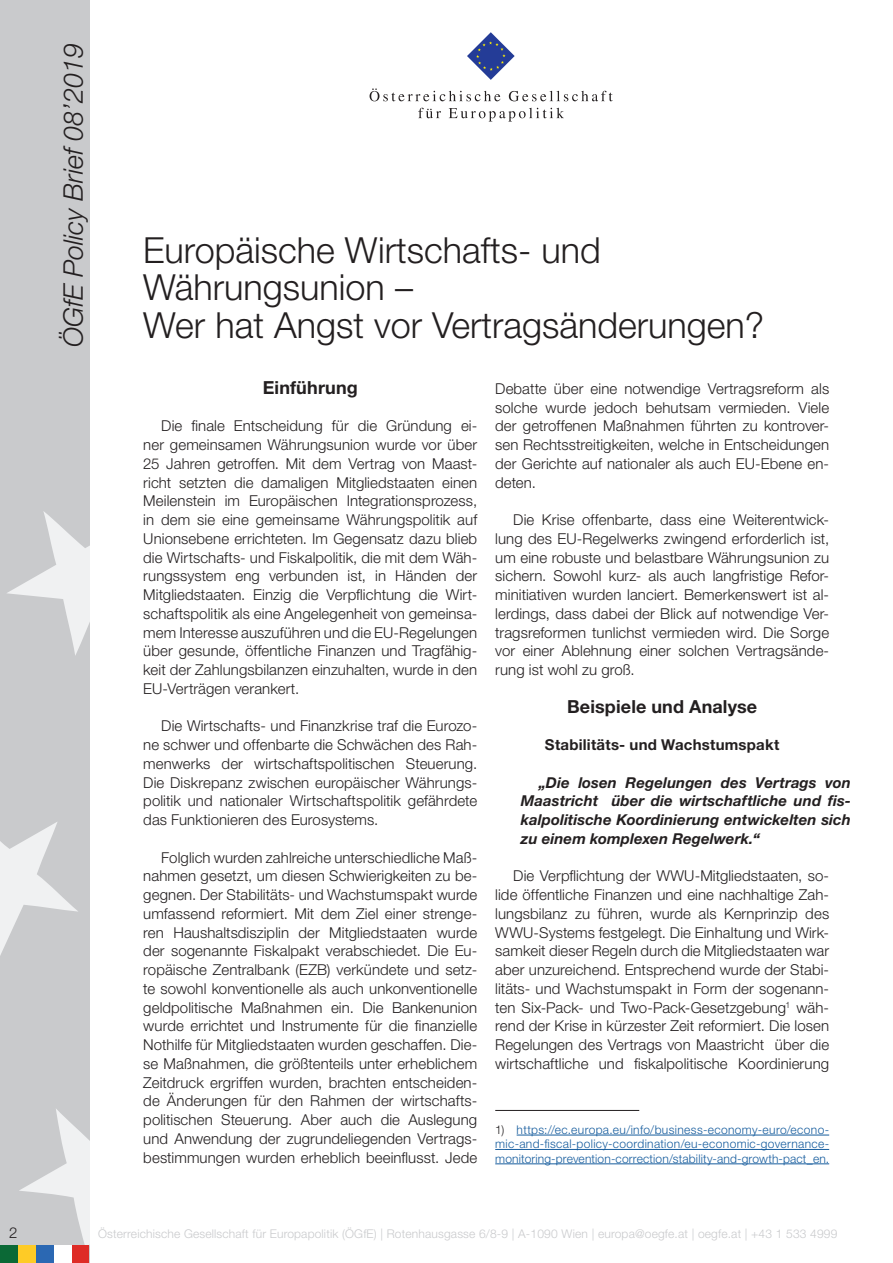
<style>
.page{position:relative;width:893px;height:1263px;background:#fff}
.page>*{position:absolute;margin:0;border:0;box-sizing:border-box;transform-origin:0 0}
.t1{font:300 36px/37.5px "Helvetica Neue LT Std";color:#231f20}
.t2{font:italic 300 27px "Helvetica Neue LT Std";color:#231f20}
.Zwischenüberschrift{font:700 18px "Helvetica Neue LT Std";letter-spacing:.01em;color:#231f20}
.Standard_Paragraph{font:300 15px/18.8px "Helvetica Neue LT Std";letter-spacing:.005em;color:#231f20;text-align:justify}
.Standard_Paragraph-2{font:italic 700 15px/18.8px "Helvetica Neue LT Std";letter-spacing:.005em;color:#231f20;text-align:justify}
.Zwischenüberschrift-2{font:700 15px "Helvetica Neue LT Std";letter-spacing:.015em;color:#231f20}
.Footnotes{font:300 12px/14.4px "Helvetica Neue LT Std";letter-spacing:.015em;color:#175d9e;text-align:justify}
.t3{font:300 12px "Helvetica Neue LT Std";letter-spacing:.015em;color:#c9cacc}
.s1{color:#231f20}
</style>
<div class="page">
<div style="left:0;top:0;width:89px;height:1263px;background:#c9cacc"></div>
<svg style="left:19px;top:1109px;width:70px;height:136px"></svg>
<svg style="left:0;top:822px;width:78px;height:134px"></svg>
<svg style="left:7px;top:511px;width:82px;height:144px"></svg>
<div style="left:18px;top:1245px;width:18px;height:18px;background:#fecb26"></div>
<div style="left:36px;top:1245px;width:18px;height:18px;background:#2b68b3"></div>
<div style="left:71px;top:1245px;width:18px;height:18px;background:#de2b26"></div>
<div style="left:0;top:1245px;width:18px;height:18px;background:#0b6936"></div>
<div style="left:54px;top:1245px;width:17px;height:18px;background:#fff"></div>
<svg style="left:467px;top:32px;width:48px;height:48px"></svg>
<svg style="left:370px;top:88px;width:130px;height:13px"></svg>
<svg style="left:509px;top:91px;width:104px;height:10px"></svg>
<svg style="left:418px;top:108px;width:23px;height:10px"></svg>
<svg style="left:449px;top:108px;width:115px;height:14px"></svg>
<hr style="left:495px;top:1110px;width:144px;height:1px;background:#231f20">
<hr style="left:517px;top:1135px;width:312px;height:1px;background:#175d9e">
<hr style="left:495px;top:1149px;width:334px;height:1px;background:#175d9e">
<hr style="left:495px;top:1163px;width:334px;height:1px;background:#175d9e">
<h2 class="t2" style="left:57px;top:347px;width:305px;rotate:-90deg">ÖGfE Policy Brief 08’2019</h2>
<p class="t1" style="left:143px;top:230px;width:622px">Europäische Wirtschafts- und<br>Währungsunion –<br>Wer hat Angst vor Vertragsänderungen?</p>
<p class="Zwischenüberschrift" style="left:263px;top:376px;width:96px">Einführung</p>
<p class="Standard_Paragraph" style="left:143px;top:416px;width:335px;text-indent:18px">Die finale Entscheidung für die Gründung ei&shy;ner gemeinsamen Währungsunion wurde vor über 25 Jahren getroffen. Mit dem Vertrag von Maast&shy;richt setzten die damaligen Mitgliedstaaten einen Meilenstein im Europäischen Integrationsprozess, in dem sie eine gemeinsame Währungspolitik auf Unionsebene errichteten. Im Gegensatz dazu blieb die Wirtschafts- und Fiskalpolitik, die mit dem Wäh&shy;rungssystem eng verbunden ist, in Händen der Mitgliedstaaten. Einzig die Verpflichtung die Wirt&shy;schaftspolitik als eine Angelegenheit von gemeinsa&shy;mem Interesse auszuführen und die EU-Regelungen über gesunde, öffentliche Finanzen und Tragfähig&shy;keit der Zahlungsbilanzen einzuhalten, wurde in den EU-Verträgen verankert.</p>
<p class="Standard_Paragraph" style="left:143px;top:716px;width:335px;text-indent:18px">Die Wirtschafts- und Finanzkrise traf die Eurozo&shy;ne schwer und offenbarte die Schwächen des Rah&shy;menwerks der wirtschaftspolitischen Steuerung.<br>Die Diskrepanz zwischen europäischer Währungs&shy;politik und nationaler Wirtschaftspolitik gefährdete das Funktionieren des Eurosystems.</p>
<p class="Standard_Paragraph" style="left:143px;top:847px;width:335px;text-indent:18px">Folglich wurden zahlreiche unterschiedliche Maß&shy;nahmen gesetzt, um diesen Schwierigkeiten zu be&shy;gegnen. Der Stabilitäts- und Wachstumspakt wurde umfassend reformiert. Mit dem Ziel einer strenge&shy;ren Haushaltsdisziplin der Mitgliedstaaten wurde der sogenannte Fiskalpakt verabschiedet. Die Eu&shy;ropäische Zentralbank (EZB) verkündete und setz&shy;te sowohl konventionelle als auch unkonventionelle geldpolitische Maßnahmen ein. Die Bankenunion wurde errichtet und Instrumente für die finanzielle Nothilfe für Mitgliedstaaten wurden geschaffen. Die&shy;se Maßnahmen, die größtenteils unter erheblichem Zeitdruck ergriffen wurden, brachten entscheiden&shy;de Änderungen für den Rahmen der wirtschafts&shy;politischen Steuerung. Aber auch die Auslegung und Anwendung der zugrundeliegenden Vertrags&shy;bestimmungen wurden erheblich beeinflusst. Jede</p>
<p class="Standard_Paragraph" style="left:495px;top:379px;width:335px">Debatte über eine notwendige Vertragsreform als solche wurde jedoch behutsam vermieden. Viele der getroffenen Maßnahmen führten zu kontrover&shy;sen Rechtsstreitigkeiten, welche in Entscheidungen der Gerichte auf nationaler als auch EU-Ebene en&shy;deten.</p>
<p class="Standard_Paragraph" style="left:495px;top:510px;width:335px;text-indent:18px">Die Krise offenbarte, dass eine Weiterentwick&shy;lung des EU-Regelwerks zwingend erforderlich ist, um eine robuste und belastbare Währungsunion zu sichern. Sowohl kurz- als auch langfristige Refor&shy;minitiativen wurden lanciert. Bemerkenswert ist al&shy;lerdings, dass dabei der Blick auf notwendige Ver&shy;tragsreformen tunlichst vermieden wird. Die Sorge vor einer Ablehnung einer solchen Vertragsände&shy;rung ist wohl zu groß.</p>
<p class="Zwischenüberschrift" style="left:567px;top:695px;width:192px">Beispiele und Analyse</p>
<p class="Zwischenüberschrift-2" style="left:545px;top:735px;width:236px">Stabilitäts- und Wachstumspakt</p>
<p class="Standard_Paragraph-2" style="left:521px;top:772px;width:332px;text-indent:18px">„Die losen Regelungen des Vertrags von Maastricht über die wirtschaftliche und fis&shy;kalpolitische Koordinierung entwickelten sich zu einem komplexen Regelwerk.“</p>
<p class="Standard_Paragraph" style="left:495px;top:866px;width:335px;text-indent:18px">Die Verpflichtung der WWU-Mitgliedstaaten, so&shy;lide öffentliche Finanzen und eine nachhaltige Zah&shy;lungsbilanz zu führen, wurde als Kernprinzip des WWU-Systems festgelegt. Die Einhaltung und Wirk&shy;samkeit dieser Regeln durch die Mitgliedstaaten war aber unzureichend. Entsprechend wurde der Stabi&shy;litäts- und Wachstumspakt in Form der sogenann&shy;ten Six-Pack- und Two-Pack-Gesetzgebung<sup>1</sup> wäh&shy;rend der Krise in kürzester Zeit reformiert. Die losen Regelungen des Vertrags von Maastricht über die wirtschaftliche und fiskalpolitische Koordinierung</p>
<p class="Footnotes" style="left:495px;top:1122px;width:335px"><span class="s1">1)</span> https://ec.europa.eu/info/business-economy-euro/econo&shy;mic-and-fiscal-policy-coordination/eu-economic-governance&shy;monitoring-prevention-correction/stability-and-growth-pact_en.</p>
<p class="Standard_Paragraph" style="left:9px;top:1222px;width:10px">2</p>
<p class="t3" style="left:98px;top:1226px;width:741px">Österreichische Gesellschaft für Europapolitik (ÖGfE) | Rotenhausgasse 6/8-9 | A-1090 Wien | europa@oegfe.at | oegfe.at | +43 1 533 4999</p>
</div>
